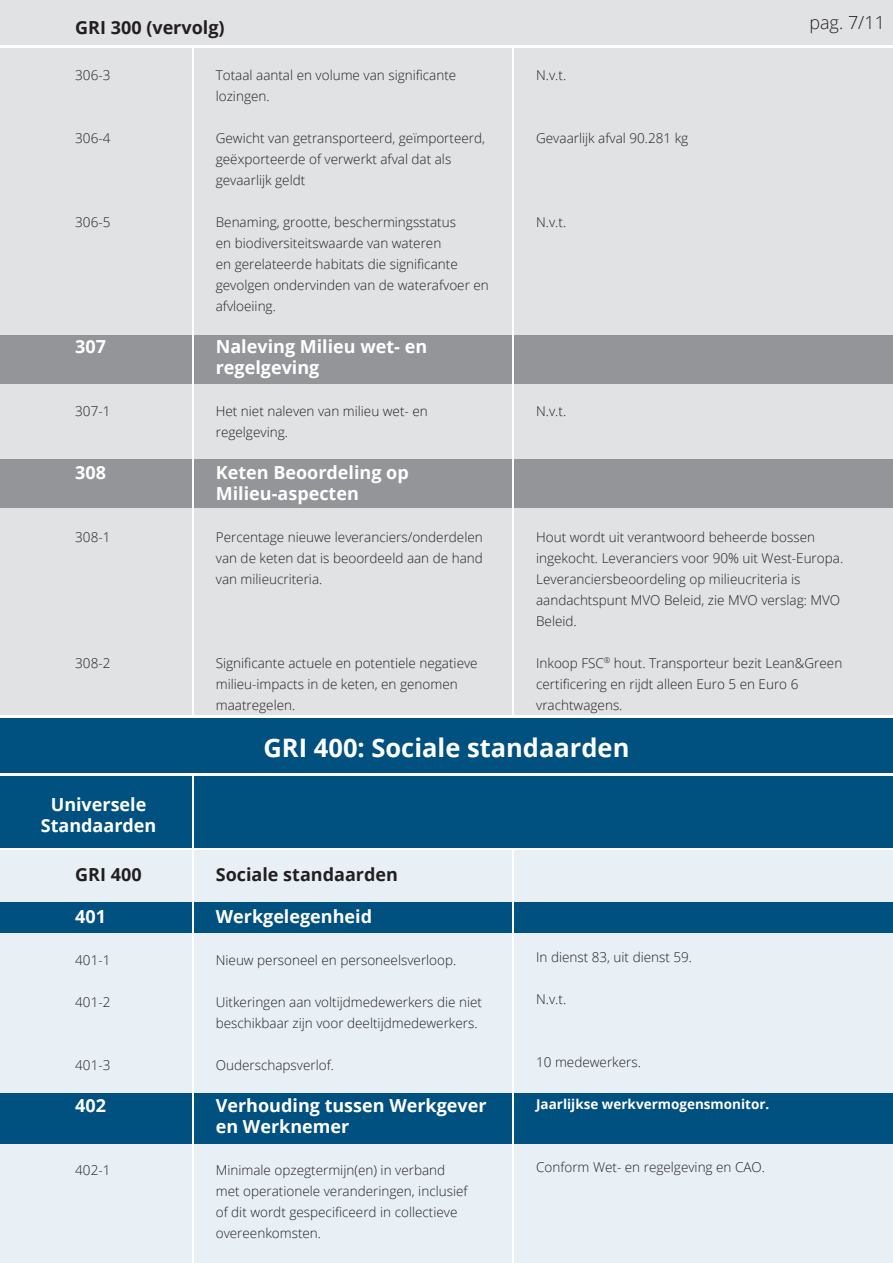
<style>
.page{position:relative;width:893px;height:1263px;background:#fff}
.page>*{position:absolute;margin:0;border:0;box-sizing:border-box;transform-origin:0 0}
.t1{font:700 25.5px "Open Sans";color:#fff}
.t2{font:700 18px/21px "Open Sans";color:#fff}
.t3{font:700 18px "Open Sans";color:#231f20}
.t4{font:300 18px "Open Sans";color:#231f20}
.t5{font:300 13.5px/21px "Open Sans";color:#231f20}
.t6{font:700 13.5px "Open Sans";color:#fff}
</style>
<div class="page">
<div style="left:0;top:49px;width:191px;height:666px;background:#e1e2e4"></div>
<div style="left:515px;top:49px;width:378px;height:666px;background:#e1e2e4"></div>
<div style="left:515px;top:335px;width:378px;height:48px;background:#939598"></div>
<div style="left:515px;top:459px;width:378px;height:48px;background:#939598"></div>
<div style="left:0;top:335px;width:191px;height:48px;background:#939598"></div>
<div style="left:0;top:459px;width:191px;height:48px;background:#939598"></div>
<div style="left:0;top:0;width:893px;height:45px;background:#e1e2e4"></div>
<div style="left:195px;top:49px;width:317px;height:666px;background:#e1e2e4"></div>
<div style="left:195px;top:335px;width:317px;height:48px;background:#939598"></div>
<div style="left:195px;top:459px;width:317px;height:48px;background:#939598"></div>
<div style="left:0;top:851px;width:191px;height:412px;background:#e8f0f6"></div>
<div style="left:195px;top:851px;width:317px;height:412px;background:#e8f0f6"></div>
<div style="left:515px;top:851px;width:378px;height:412px;background:#e8f0f6"></div>
<div style="left:195px;top:776px;width:698px;height:71px;background:#005080"></div>
<div style="left:0;top:776px;width:191px;height:71px;background:#005080"></div>
<div style="left:0;top:718px;width:893px;height:55px;background:#005080"></div>
<div style="left:515px;top:902px;width:378px;height:31px;background:#005080"></div>
<div style="left:515px;top:1093px;width:378px;height:50px;background:#005080"></div>
<div style="left:195px;top:902px;width:317px;height:31px;background:#005080"></div>
<div style="left:195px;top:1093px;width:317px;height:50px;background:#005080"></div>
<div style="left:0;top:902px;width:191px;height:31px;background:#005080"></div>
<div style="left:0;top:1093px;width:191px;height:50px;background:#005080"></div>
<h2 class="t3" style="left:75px;top:15px;width:151px">GRI 300 (vervolg)</h2>
<p class="t5" style="left:75px;top:64px;width:37px">306-3</p>
<p class="t5" style="left:216px;top:64px;width:242px">Totaal aantal en volume van significante lozingen.</p>
<p class="t5" style="left:216px;top:127px;width:271px">Gewicht van getransporteerd, geïmporteerd, geëxporteerde of verwerkt afval dat als gevaarlijk geldt</p>
<p class="t5" style="left:216px;top:211px;width:275px">Benaming, grootte, beschermingsstatus<br>en biodiversiteitswaarde van wateren<br>en gerelateerde habitats die significante gevolgen ondervinden van de waterafvoer en afvloeiing.</p>
<h2 class="t2" style="left:216px;top:335px;width:213px">Naleving Milieu wet- en regelgeving</h2>
<p class="t5" style="left:216px;top:400px;width:213px">Het niet naleven van milieu wet- en regelgeving.</p>
<h2 class="t2" style="left:216px;top:461px;width:194px">Keten Beoordeling op<br>Milieu-aspecten</h2>
<p class="t5" style="left:216px;top:526px;width:269px;text-align:justify">Percentage nieuwe leveranciers/onderdelen van de keten dat is beoordeeld aan de hand van milieucriteria.</p>
<p class="t5" style="left:75px;top:127px;width:37px">306-4</p>
<p class="t5" style="left:75px;top:211px;width:37px">306-5</p>
<h2 class="t2" style="left:75px;top:335px;width:32px">307</h2>
<p class="t5" style="left:75px;top:400px;width:37px">307-1</p>
<h2 class="t2" style="left:75px;top:461px;width:32px">308</h2>
<p class="t5" style="left:75px;top:526px;width:37px">308-1</p>
<p class="t5" style="left:75px;top:652px;width:37px">308-2</p>
<p class="t5" style="left:216px;top:652px;width:263px">Significante actuele en potentiele negatieve milieu-impacts in de keten, en genomen maatregelen.</p>
<p class="t5" style="left:536px;top:64px;width:32px">N.v.t.</p>
<p class="t5" style="left:536px;top:127px;width:154px">Gevaarlijk afval 90.281 kg</p>
<p class="t5" style="left:536px;top:211px;width:32px">N.v.t.</p>
<p class="t5" style="left:536px;top:400px;width:32px">N.v.t.</p>
<h2 class="t4" style="left:809px;top:10px;width:77px">pag. 7/11</h2>
<p class="t5" style="left:536px;top:526px;width:309px">Hout wordt uit verantwoord beheerde bossen ingekocht. Leveranciers voor 90% uit West-Europa.<br>Leveranciersbeoordeling op milieucriteria is aandachtspunt MVO Beleid, zie MVO verslag: MVO Beleid.</p>
<p class="t5" style="left:536px;top:652px;width:308px">Inkoop FSC<sup>®</sup> hout. Transporteur bezit Lean&amp;Green certificering en rijdt alleen Euro 5 en Euro 6 vrachtwagens.</p>
<h2 class="t2" style="left:41px;top:794px;width:117px;text-align:center">Universele<br>Standaarden</h2>
<h2 class="t3" style="left:75px;top:862px;width:68px">GRI 400</h2>
<h2 class="t2" style="left:75px;top:905px;width:32px">401</h2>
<p class="t5" style="left:75px;top:949px;width:37px">401-1</p>
<p class="t5" style="left:75px;top:991px;width:37px">401-2</p>
<p class="t5" style="left:75px;top:1054px;width:37px">401-3</p>
<h2 class="t2" style="left:75px;top:1094px;width:32px">402</h2>
<p class="t5" style="left:75px;top:1159px;width:37px">402-1</p>
<h1 class="t1" style="left:263px;top:730px;width:367px">GRI 400: Sociale standaarden</h1>
<h2 class="t3" style="left:216px;top:862px;width:184px">Sociale standaarden</h2>
<h2 class="t2" style="left:216px;top:905px;width:158px">Werkgelegenheid</h2>
<p class="t5" style="left:216px;top:949px;width:242px">Nieuw personeel en personeelsverloop.</p>
<p class="t5" style="left:216px;top:991px;width:268px">Uitkeringen aan voltijdmedewerkers die niet beschikbaar zijn voor deeltijdmedewerkers.</p>
<p class="t5" style="left:216px;top:1054px;width:120px">Ouderschapsverlof.</p>
<h2 class="t2" style="left:216px;top:1094px;width:272px">Verhouding tussen Werkgever en Werknemer</h2>
<p class="t5" style="left:216px;top:1159px;width:253px">Minimale opzegtermijn(en) in verband met operationele veranderingen, inclusief of dit wordt gespecificeerd in collectieve overeenkomsten.</p>
<p class="t5" style="left:536px;top:946px;width:157px">In dienst 83, uit dienst 59.</p>
<p class="t5" style="left:536px;top:988px;width:32px">N.v.t.</p>
<p class="t5" style="left:536px;top:1051px;width:106px">10 medewerkers.</p>
<p class="t6" style="left:536px;top:1094px;width:235px">Jaarlijkse werkvermogensmonitor.</p>
<p class="t5" style="left:536px;top:1156px;width:230px">Conform Wet- en regelgeving en CAO.</p>
</div>
